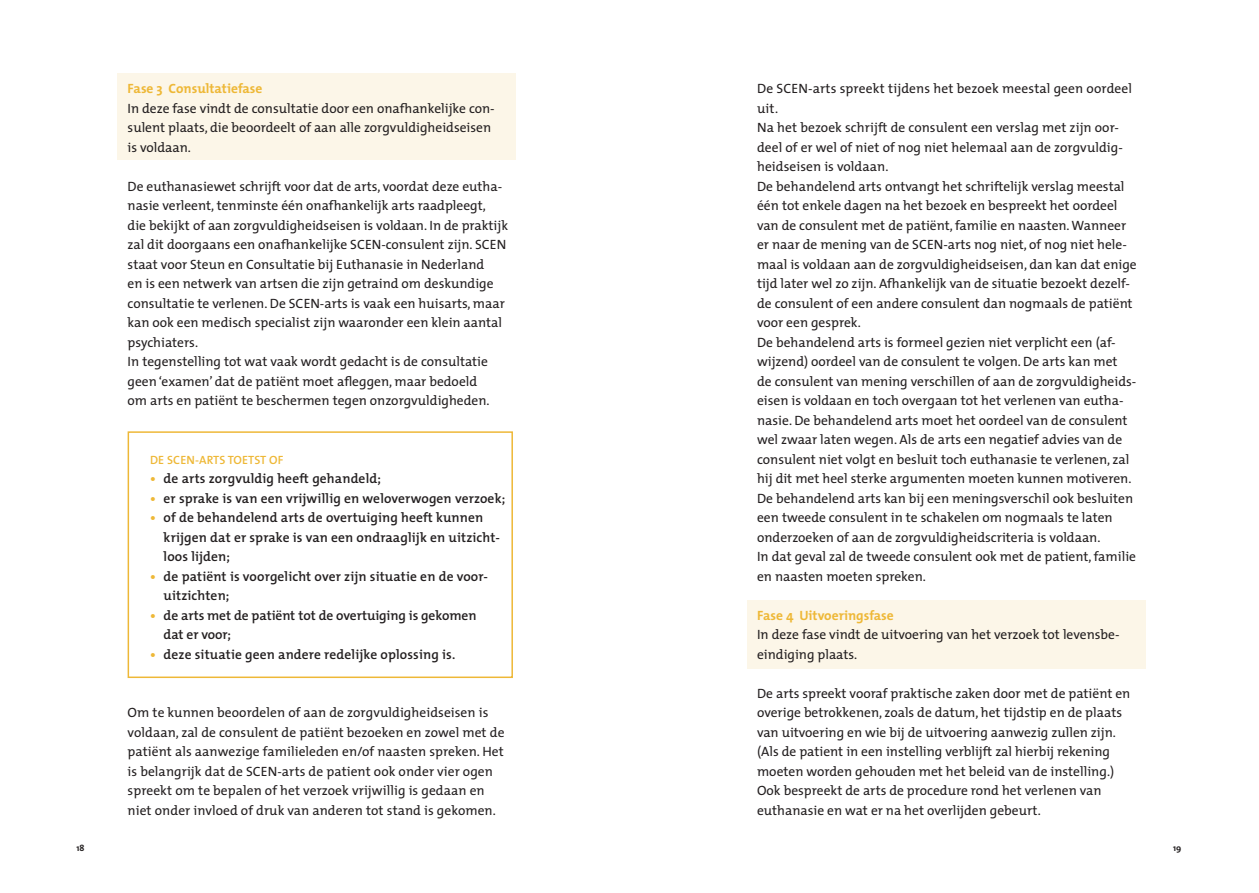
<style>
.page{position:relative;width:1259px;height:893px;background:#fff}
.page>*{position:absolute;margin:0;border:0;box-sizing:border-box;transform-origin:0 0}
.t1{font:13.5px/19.5px "The Mix";color:#231f20}
.t2{font:600 13.5px/19.5px "The Mix";letter-spacing:.01em;color:#231f20}
.t3{font:700 13.5px "The Mix";color:#eeb837}
.t4{font:600 12px "The Mix";letter-spacing:.01em;color:#eeb837}
.Normaal{font:700 9px "The Mix";color:#231f20}
.s1{font-weight:700;color:#eeb837}
</style>
<div class="page">
<div style="left:118px;top:74px;width:398px;height:86px;background:#fcf6e8"></div>
<div style="left:747px;top:600px;width:398px;height:69px;background:#fcf6e8"></div>
<div style="left:128px;top:431px;width:385px;height:247px;background:#fff;border:2px solid #eeb837"></div>
<p class="t3" style="left:128px;top:77px;width:136px">Fase 3 Consultatiefase</p>
<p class="t1" style="left:128px;top:98px;width:368px">In deze fase vindt de consultatie door een onafhankelijke con&shy;sulent plaats, die beoordeelt of aan alle zorgvuldigheidseisen</p>
<p class="t1" style="left:128px;top:137px;width:65px">is voldaan.</p>
<p class="t1" style="left:128px;top:176px;width:376px">De euthanasiewet schrijft voor dat de arts, voordat deze eutha&shy;nasie verleent, tenminste één onafhankelijk arts raadpleegt,</p>
<p class="t1" style="left:128px;top:215px;width:382px">die bekijkt of aan zorgvuldigheidseisen is voldaan. In de praktijk zal dit doorgaans een onafhankelijke SCEN-consulent zijn. SCEN staat voor Steun en Consultatie bij Euthanasie in Nederland<br>en is een netwerk van artsen die zijn getraind om deskundige consultatie te verlenen. De SCEN-arts is vaak een huisarts, maar kan ook een medisch specialist zijn waaronder een klein aantal psychiaters.<br>In tegenstelling tot wat vaak wordt gedacht is de consultatie geen ‘examen’ dat de patiënt moet afleggen, maar bedoeld<br>om arts en patiënt te beschermen tegen onzorgvuldigheden.</p>
<p class="t4" style="left:150px;top:449px;width:135px">DE SCEN-ARTS TOETST OF</p>
<p class="t2" style="left:150px;top:468px;width:232px"><span class="s1">•</span> de arts zorgvuldig heeft gehandeld;</p>
<p class="t2" style="left:150px;top:488px;width:357px"><span class="s1">•</span> er sprake is van een vrijwillig en weloverwogen verzoek;</p>
<p class="t2" style="left:164px;top:507px;width:338px;text-indent:-14px"><span class="s1">•</span> of de behandelend arts de overtuiging heeft kunnen krijgen dat er sprake is van een ondraaglijk en uitzicht&shy;loos lijden;</p>
<p class="t2" style="left:164px;top:566px;width:326px;text-indent:-14px"><span class="s1">•</span> de patiënt is voorgelicht over zijn situatie en de voor&shy;uitzichten;</p>
<p class="t2" style="left:164px;top:605px;width:314px;text-indent:-14px"><span class="s1">•</span> de arts met de patiënt tot de overtuiging is gekomen dat er voor;</p>
<p class="t2" style="left:150px;top:644px;width:307px"><span class="s1">•</span> deze situatie geen andere redelijke oplossing is.</p>
<p class="t1" style="left:128px;top:702px;width:378px">Om te kunnen beoordelen of aan de zorgvuldigheidseisen is voldaan, zal de consulent de patiënt bezoeken en zowel met de patiënt als aanwezige familieleden en/of naasten spreken. Het is belangrijk dat de SCEN-arts de patient ook onder vier ogen spreekt om te bepalen of het verzoek vrijwillig is gedaan en niet onder invloed of druk van anderen tot stand is gekomen.</p>
<p class="t1" style="left:757px;top:78px;width:381px">De SCEN-arts spreekt tijdens het bezoek meestal geen oordeel uit.<br>Na het bezoek schrijft de consulent een verslag met zijn oor&shy;deel of er wel of niet of nog niet helemaal aan de zorgvuldig&shy;heidseisen is voldaan.<br>De behandelend arts ontvangt het schriftelijk verslag meestal één tot enkele dagen na het bezoek en bespreekt het oordeel van de consulent met de patiënt, familie en naasten. Wanneer er naar de mening van de SCEN-arts nog niet, of nog niet hele&shy;maal is voldaan aan de zorgvuldigheidseisen, dan kan dat enige tijd later wel zo zijn. Afhankelijk van de situatie bezoekt dezelf&shy;de consulent of een andere consulent dan nogmaals de patiënt voor een gesprek.<br>De behandelend arts is formeel gezien niet verplicht een (af&shy;wijzend) oordeel van de consulent te volgen. De arts kan met<br>de consulent van mening verschillen of aan de zorgvuldigheids&shy;eisen is voldaan en toch overgaan tot het verlenen van eutha&shy;nasie. De behandelend arts moet het oordeel van de consulent wel zwaar laten wegen. Als de arts een negatief advies van de consulent niet volgt en besluit toch euthanasie te verlenen, zal hij dit met heel sterke argumenten moeten kunnen motiveren.<br>De behandelend arts kan bij een meningsverschil ook besluiten een tweede consulent in te schakelen om nogmaals te laten onderzoeken of aan de zorgvuldigheidscriteria is voldaan.<br>In dat geval zal de tweede consulent ook met de patient, familie en naasten moeten spreken.</p>
<p class="t3" style="left:757px;top:604px;width:138px">Fase 4 Uitvoeringsfase</p>
<p class="t1" style="left:757px;top:624px;width:364px">In deze fase vindt de uitvoering van het verzoek tot levensbe&shy;ëindiging plaats.</p>
<p class="t1" style="left:757px;top:683px;width:375px">De arts spreekt vooraf praktische zaken door met de patiënt en overige betrokkenen, zoals de datum, het tijdstip en de plaats van uitvoering en wie bij de uitvoering aanwezig zullen zijn. (Als de patient in een instelling verblijft zal hierbij rekening moeten worden gehouden met het beleid van de instelling.)<br>Ook bespreekt de arts de procedure rond het verlenen van</p>
<p class="t1" style="left:757px;top:800px;width:285px">euthanasie en wat er na het overlijden gebeurt.</p>
<p class="Normaal" style="left:77px;top:840px;width:10px">18</p>
<p class="Normaal" style="left:1173px;top:840px;width:10px">19</p>
</div>
